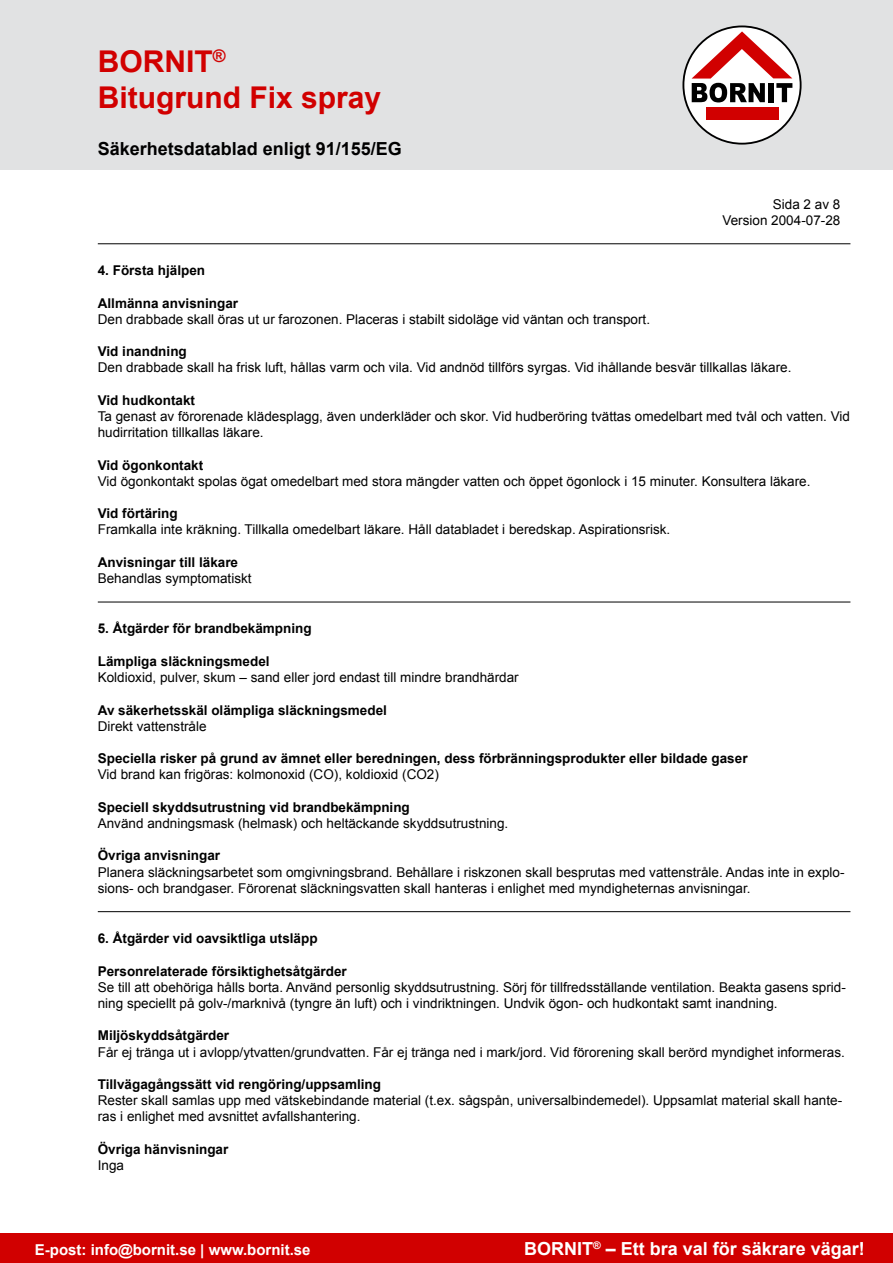
<style>
.page{position:relative;width:893px;height:1263px;background:#fff}
.page>*{position:absolute;margin:0;border:0;box-sizing:border-box;transform-origin:0 0}
.Rubbe{font:700 30px "Arial";color:#d10000}
.t1{font:700 18px "Arial";color:#fff}
.UB_2{font:700 18px "Arial";color:#000}
.t2{font:700 15px "Arial";color:#fff}
.Bröd{font:13.5px/16.2px "Arial";color:#000}
.Fet_bröd{font:700 13.5px "Arial";color:#000}
.Högertabb{font:13.5px "Arial";color:#000}
</style>
<div class="page">
<div style="left:0;top:1233px;width:893px;height:30px;background:#d10000"></div>
<div style="left:0;top:0;width:893px;height:170px;background:#e1e2e3"></div>
<svg style="left:683px;top:26px;width:118px;height:118px;background:#e8e2e2"></svg>
<div style="left:682px;top:26px;width:119px;height:119px;border:2px solid #000;border-radius:50%"></div>
<div style="left:706px;top:108px;width:72px;height:12px;background:#d10000"></div>
<svg style="left:692px;top:31px;width:100px;height:71px;background:#c49999"></svg>
<hr style="left:98px;top:243px;width:752px;height:1px;background:#000">
<hr style="left:98px;top:602px;width:752px;height:1px;background:#000">
<hr style="left:98px;top:911px;width:752px;height:1px;background:#000">
<p class="Rubbe" style="left:98px;top:44px;width:129px">BORNIT<sup>®</sup></p>
<p class="Rubbe" style="left:98px;top:80px;width:285px">Bitugrund Fix spray</p>
<p class="UB_2" style="left:98px;top:138px;width:306px">Säkerhetsdatablad enligt 91/155/EG</p>
<p class="Högertabb" style="left:773px;top:196px;width:69px">Sida 2 av 8</p>
<p class="Högertabb" style="left:722px;top:212px;width:119px">Version 2004-07-28</p>
<p class="Fet_bröd" style="left:98px;top:263px;width:109px">4. Första hjälpen</p>
<p class="Fet_bröd" style="left:98px;top:295px;width:142px">Allmänna anvisningar</p>
<p class="Bröd" style="left:98px;top:311px;width:554px">Den drabbade skall öras ut ur farozonen. Placeras i stabilt sidoläge vid väntan och transport.</p>
<p class="Fet_bröd" style="left:98px;top:344px;width:91px">Vid inandning</p>
<p class="Bröd" style="left:98px;top:360px;width:695px">Den drabbade skall ha frisk luft, hållas varm och vila. Vid andnöd tillförs syrgas. Vid ihållande besvär tillkallas läkare.</p>
<p class="Fet_bröd" style="left:98px;top:392px;width:99px">Vid hudkontakt</p>
<p class="Bröd" style="left:98px;top:408px;width:754px">Ta genast av förorenade klädesplagg, även underkläder och skor. Vid hudberöring tvättas omedelbart med tvål och vatten. Vid hudirritation tillkallas läkare.</p>
<p class="Fet_bröd" style="left:98px;top:457px;width:107px">Vid ögonkontakt</p>
<p class="Bröd" style="left:98px;top:473px;width:714px">Vid ögonkontakt spolas ögat omedelbart med stora mängder vatten och öppet ögonlock i 15 minuter. Konsultera läkare.</p>
<p class="Fet_bröd" style="left:98px;top:506px;width:82px">Vid förtäring</p>
<p class="Bröd" style="left:98px;top:522px;width:574px">Framkalla inte kräkning. Tillkalla omedelbart läkare. Håll databladet i beredskap. Aspirationsrisk.</p>
<p class="Fet_bröd" style="left:98px;top:554px;width:142px">Anvisningar till läkare</p>
<p class="Bröd" style="left:98px;top:570px;width:155px">Behandlas symptomatiskt</p>
<p class="Fet_bröd" style="left:98px;top:621px;width:215px">5. Åtgärder för brandbekämpning</p>
<p class="Fet_bröd" style="left:98px;top:653px;width:173px">Lämpliga släckningsmedel</p>
<p class="Bröd" style="left:98px;top:669px;width:422px">Koldioxid, pulver, skum – sand eller jord endast till mindre brandhärdar</p>
<p class="Fet_bröd" style="left:98px;top:702px;width:291px">Av säkerhetsskäl olämpliga släckningsmedel</p>
<p class="Bröd" style="left:98px;top:718px;width:110px">Direkt vattenstråle</p>
<p class="Fet_bröd" style="left:98px;top:751px;width:651px">Speciella risker på grund av ämnet eller beredningen, dess förbränningsprodukter eller bildade gaser</p>
<p class="Bröd" style="left:98px;top:766px;width:343px">Vid brand kan frigöras: kolmonoxid (CO), koldioxid (CO2)</p>
<p class="Fet_bröd" style="left:98px;top:799px;width:314px">Speciell skyddsutrustning vid brandbekämpning</p>
<p class="Bröd" style="left:98px;top:815px;width:412px">Använd andningsmask (helmask) och heltäckande skyddsutrustning.</p>
<p class="Fet_bröd" style="left:98px;top:848px;width:124px">Övriga anvisningar</p>
<p class="Bröd" style="left:98px;top:864px;width:748px">Planera släckningsarbetet som omgivningsbrand. Behållare i riskzonen skall besprutas med vattenstråle. Andas inte in explo&shy;sions- och brandgaser. Förorenat släckningsvatten skall hanteras i enlighet med myndigheternas anvisningar.</p>
<p class="Fet_bröd" style="left:98px;top:931px;width:221px">6. Åtgärder vid oavsiktliga utsläpp</p>
<p class="Fet_bröd" style="left:98px;top:963px;width:251px">Personrelaterade försiktighetsåtgärder</p>
<p class="Bröd" style="left:98px;top:979px;width:750px">Se till att obehöriga hålls borta. Använd personlig skyddsutrustning. Sörj för tillfredsställande ventilation. Beakta gasens sprid&shy;ning speciellt på golv-/marknivå (tyngre än luft) och i vindriktningen. Undvik ögon- och hudkontakt samt inandning.</p>
<p class="Fet_bröd" style="left:98px;top:1028px;width:133px">Miljöskyddsåtgärder</p>
<p class="Bröd" style="left:98px;top:1044px;width:749px">Får ej tränga ut i avlopp/ytvatten/grundvatten. Får ej tränga ned i mark/jord. Vid förorening skall berörd myndighet informeras.</p>
<p class="Fet_bröd" style="left:98px;top:1076px;width:285px">Tillvägagångssätt vid rengöring/uppsamling</p>
<p class="Bröd" style="left:98px;top:1092px;width:746px">Rester skall samlas upp med vätskebindande material (t.ex. sågspån, universalbindemedel). Uppsamlat material skall hante&shy;ras i enlighet med avsnittet avfallshantering.</p>
<p class="Fet_bröd" style="left:98px;top:1141px;width:132px">Övriga hänvisningar</p>
<p class="Bröd" style="left:98px;top:1157px;width:28px">Inga</p>
<p class="t2" style="left:35px;top:1241px;width:277px">E-post: info@bornit.se | www.bornit.se</p>
<h2 class="t1" style="left:524px;top:1238px;width:342px">BORNIT<sup>®</sup> – Ett bra val för säkrare vägar!</h2>
</div>
